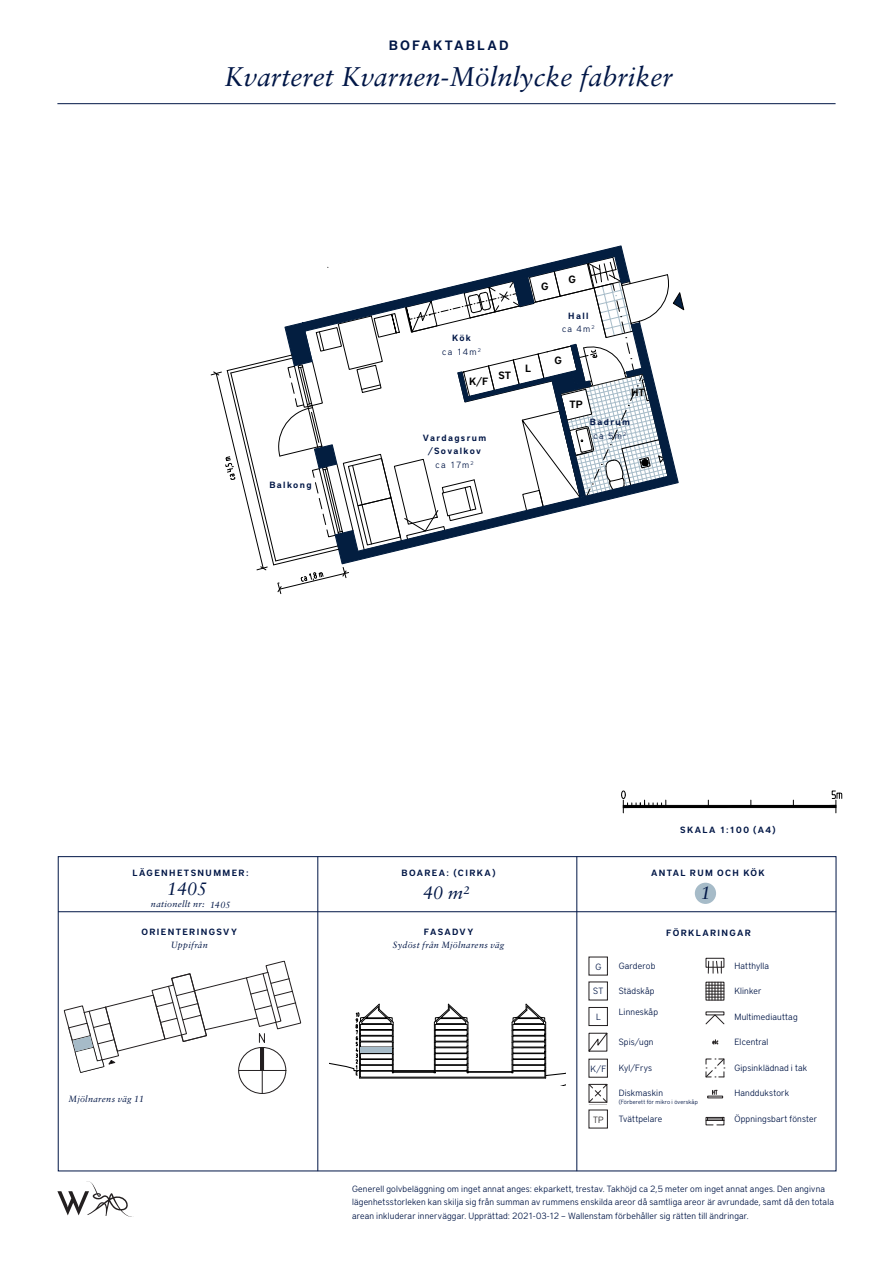
<style>
.page{position:relative;width:893px;height:1263px;background:#fff}
.page>*{position:absolute;margin:0;border:0;box-sizing:border-box;transform-origin:0 0}
.t1{font:italic 27px "Sabon LT Pro";color:#001646}
.t2{font:italic 18px "Sabon LT Pro";color:#001646}
.t3{font:600 13.5px "District Pro";letter-spacing:.16em;color:#001646}
.t4{font:600 10.5px "District Pro";color:#000}
.t5{font:300 9px/13.5px "District Pro";letter-spacing:.02em;color:#001646}
.t6{font:600 9px "District Pro";letter-spacing:.15em;color:#001646}
.t7{font:italic 9px "Sabon LT Pro";letter-spacing:.03em;color:#001646}
.t8{font:300 9px "District Pro";color:#231f20}
.t9{font:300 6px "District Pro";letter-spacing:.015em;color:#001646}
</style>
<div class="page">
<div style="left:589px;top:957px;width:19px;height:18px;border:1px solid #231f20"></div>
<div style="left:589px;top:1007px;width:19px;height:19px;border:1px solid #231f20"></div>
<svg style="left:708px;top:961px;width:14px;height:12px"></svg>
<div style="left:706px;top:958px;width:18px;height:9px;border:1px solid #231f20"></div>
<svg style="left:706px;top:982px;width:18px;height:18px"></svg>
<svg style="left:712px;top:1040px;width:6px;height:4px"></svg>
<svg style="left:705px;top:1014px;width:19px;height:11px"></svg>
<svg style="left:705px;top:1058px;width:20px;height:20px"></svg>
<svg style="left:707px;top:1090px;width:16px;height:8px"></svg>
<svg style="left:706px;top:1117px;width:18px;height:8px"></svg>
<svg style="left:588px;top:1033px;width:19px;height:19px"></svg>
<svg style="left:588px;top:1083px;width:19px;height:20px"></svg>
<svg style="left:621px;top:791px;width:221px;height:22px"></svg>
<hr style="left:318px;top:856px;width:1px;height:315px;background:#001646">
<hr style="left:577px;top:856px;width:1px;height:315px;background:#001646">
<hr style="left:58px;top:911px;width:778px;height:1px;background:#001646">
<svg style="left:329px;top:1004px;width:236px;height:81px"></svg>
<div style="left:360px;top:1048px;width:32px;height:5px;background:#a6bbc8"></div>
<svg style="left:211px;top:245px;width:473px;height:349px"></svg>
<hr style="left:57px;top:103px;width:779px;height:1px;background:#001646">
<div style="left:695px;top:883px;width:21px;height:21px;background:#a6bbc8;border-radius:50%"></div>
<svg style="left:57px;top:1181px;width:77px;height:36px"></svg>
<svg style="left:63px;top:960px;width:239px;height:133px"></svg>
<p class="t3" style="left:389px;top:36px;width:121px">BOFAKTABLAD</p>
<p class="t1" style="left:224px;top:59px;width:450px">Kvarteret Kvarnen-Mölnlycke fabriker</p>
<p class="t6" style="left:269px;top:478px;width:44px">Balkong</p>
<p class="t6" style="left:452px;top:332px;width:21px">Kök</p>
<p class="t5" style="left:442px;top:344px;width:40px">ca 14m<sup>2</sup></p>
<p class="t4" style="left:469px;top:374px;width:20px">K/F</p>
<p class="t4" style="left:499px;top:368px;width:14px">ST</p>
<p class="t6" style="left:423px;top:431px;width:65px">Vardagsrum</p>
<p class="t6" style="left:428px;top:445px;width:54px">/Sovalkov</p>
<p class="t5" style="left:436px;top:457px;width:39px">ca 17m<sup>2</sup></p>
<p class="t4" style="left:525px;top:361px;width:7px">L</p>
<p class="t4" style="left:541px;top:279px;width:9px">G</p>
<p class="t4" style="left:569px;top:272px;width:9px">G</p>
<p class="t6" style="left:568px;top:309px;width:22px">Hall</p>
<p class="t5" style="left:562px;top:322px;width:34px">ca 4m<sup>2</sup></p>
<p class="t4" style="left:555px;top:353px;width:9px">G</p>
<p class="t4" style="left:570px;top:397px;width:15px">TP</p>
<p class="t4" style="left:631px;top:385px;width:15px">HT</p>
<p class="t6" style="left:590px;top:416px;width:42px">Badrum</p>
<p class="t5" style="left:594px;top:428px;width:34px">ca 5m<sup>2</sup></p>
<p class="t6" style="left:680px;top:824px;width:97px">SKALA 1:100 (A4)</p>
<p class="t6" style="left:402px;top:867px;width:96px">BOAREA: (CIRKA)</p>
<p class="t6" style="left:651px;top:867px;width:115px">ANTAL RUM OCH KÖK</p>
<p class="t6" style="left:133px;top:867px;width:117px">LÄGENHETSNUMMER:</p>
<p class="t7" style="left:151px;top:898px;width:55px">nationellt nr:</p>
<p class="t2" style="left:167px;top:877px;width:42px">1405</p>
<p class="t2" style="left:423px;top:881px;width:48px">40 m²</p>
<p class="t2" style="left:701px;top:881px;width:12px">1</p>
<p class="t7" style="left:210px;top:899px;width:22px">1405</p>
<p class="t6" style="left:141px;top:925px;width:97px">ORIENTERINGSVY</p>
<p class="t7" style="left:171px;top:940px;width:39px">Uppifrån</p>
<p class="t6" style="left:424px;top:925px;width:51px">FASADVY</p>
<p class="t7" style="left:393px;top:940px;width:113px">Sydöst från Mjölnarens väg</p>
<p class="t6" style="left:666px;top:926px;width:86px">FÖRKLARINGAR</p>
<p class="t5" style="left:619px;top:958px;width:38px">Garderob</p>
<p class="t5" style="left:734px;top:958px;width:36px">Hatthylla</p>
<p class="t5" style="left:734px;top:984px;width:29px">Klinker</p>
<p class="t5" style="left:734px;top:1009px;width:65px">Multimediauttag</p>
<p class="t5" style="left:734px;top:1035px;width:36px">Elcentral</p>
<p class="t5" style="left:734px;top:1060px;width:74px">Gipsinklädnad i tak</p>
<p class="t5" style="left:619px;top:1086px;width:46px">Diskmaskin</p>
<p class="t5" style="left:734px;top:1086px;width:56px">Handdukstork</p>
<p class="t5" style="left:734px;top:1111px;width:84px">Öppningsbart fönster</p>
<p class="t5" style="left:595px;top:959px;width:7px">G</p>
<p class="t5" style="left:593px;top:984px;width:12px">ST</p>
<p class="t5" style="left:596px;top:1009px;width:6px">L</p>
<p class="t5" style="left:619px;top:984px;width:37px">Städskåp</p>
<p class="t5" style="left:619px;top:1004px;width:41px">Linneskåp</p>
<p class="t5" style="left:619px;top:1035px;width:36px">Spis/ugn</p>
<p class="t5" style="left:619px;top:1060px;width:35px">Kyl/Frys</p>
<p class="t5" style="left:591px;top:1061px;width:17px">K/F</p>
<p class="t7" style="left:69px;top:1093px;width:77px">Mjölnarens väg 11</p>
<p class="t9" style="left:619px;top:1097px;width:81px">(Förberett för mikro i överskåp</p>
<p class="t5" style="left:619px;top:1111px;width:45px">Tvättpelare</p>
<p class="t8" style="left:593px;top:1113px;width:12px">TP</p>
<p class="t5" style="left:352px;top:1181px;width:483px">Generell golvbeläggning om inget annat anges: ekparkett, trestav. Takhöjd ca 2,5 meter om inget annat anges. Den angivna lägenhetsstorleken kan skilja sig från summan av rummens enskilda areor då samtliga areor är avrundade, samt då den totala arean inkluderar innerväggar. Upprättad: 2021-03-12 – Wallenstam förbehåller sig rätten till ändringar.</p>
</div>
